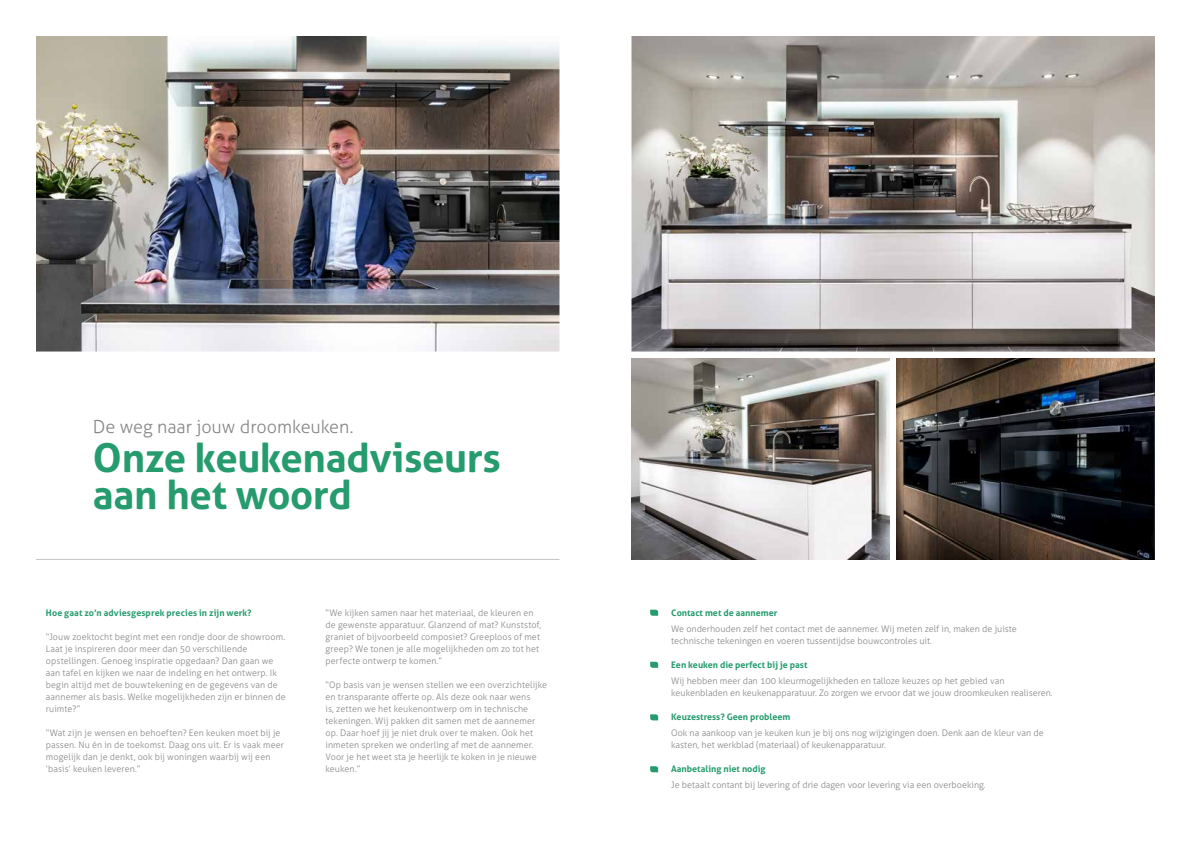
<style>
.page{position:relative;width:1191px;height:842px;background:#fff}
.page>*{position:absolute;margin:0;border:0;box-sizing:border-box;transform-origin:0 0}
.t1{font:700 40px/36.9px "Aller";letter-spacing:-.01em;color:#259b6e}
.t2{font:300 18px "Aller";letter-spacing:-.005em;color:#878787}
.t3{font:300 9px/12px "Aller";letter-spacing:.01em;color:#878787}
.t4{font:700 9px "Aller";color:#259b6e}
</style>
<div class="page">
<hr style="left:36px;top:559px;width:523px;height:1px;background:#878787">
<img style="left:36px;top:36px;width:523px;height:315px">
<img style="left:631px;top:36px;width:524px;height:315px">
<svg style="left:650px;top:610px;width:8px;height:6px"></svg>
<svg style="left:650px;top:662px;width:8px;height:6px"></svg>
<svg style="left:650px;top:714px;width:8px;height:6px"></svg>
<img style="left:631px;top:359px;width:258px;height:200px">
<img style="left:896px;top:359px;width:259px;height:200px">
<svg style="left:650px;top:766px;width:8px;height:6px"></svg>
<h2 class="t2" style="left:93px;top:416px;width:262px">De weg naar jouw droomkeuken.</h2>
<h1 class="t1" style="left:93px;top:439px;width:409px">Onze keukenadviseurs aan het woord</h1>
<p class="t4" style="left:46px;top:607px;width:207px">Hoe gaat zo’n adviesgesprek precies in zijn werk?</p>
<p class="t3" style="left:46px;top:631px;width:241px">“Jouw zoektocht begint met een rondje door de showroom.<br>Laat je inspireren door meer dan 50 verschillende opstellingen. Genoeg inspiratie opgedaan? Dan gaan we aan tafel en kijken we naar de indeling en het ontwerp. Ik begin altijd met de bouwtekening en de gegevens van de aannemer als basis. Welke mogelijkheden zijn er binnen de ruimte?”</p>
<p class="t3" style="left:46px;top:727px;width:239px">“Wat zijn je wensen en behoeften? Een keuken moet bij je passen. Nu én in de toekomst. Daag ons uit. Er is vaak meer mogelijk dan je denkt, ook bij woningen waarbij wij een ‘basis’ keuken leveren.”</p>
<p class="t3" style="left:325px;top:607px;width:217px">“We kijken samen naar het materiaal, de kleuren en de gewenste apparatuur. Glanzend of mat? Kunststof, graniet of bijvoorbeeld composiet? Greeploos of met greep? We tonen je alle mogelijkheden om zo tot het perfecte ontwerp te komen.”</p>
<p class="t3" style="left:325px;top:679px;width:223px">“Op basis van je wensen stellen we een overzichtelijke en transparante offerte op. Als deze ook naar wens<br>is, zetten we het keukenontwerp om in technische tekeningen. Wij pakken dit samen met de aannemer op. Daar hoef jij je niet druk over te maken. Ook het inmeten spreken we onderling af met de aannemer.<br>Voor je het weet sta je heerlijk te koken in je nieuwe keuken.”</p>
<p class="t4" style="left:671px;top:607px;width:108px">Contact met de aannemer</p>
<p class="t3" style="left:671px;top:623px;width:347px">We onderhouden zelf het contact met de aannemer. Wij meten zelf in, maken de juiste technische tekeningen en voeren tussentijdse bouwcontroles uit.</p>
<p class="t4" style="left:671px;top:659px;width:138px">Een keuken die perfect bij je past</p>
<p class="t3" style="left:671px;top:675px;width:383px">Wij hebben meer dan 100 kleurmogelijkheden en talloze keuzes op het gebied van keukenbladen en keukenapparatuur. Zo zorgen we ervoor dat we jouw droomkeuken realiseren.</p>
<p class="t4" style="left:671px;top:711px;width:121px">Keuzestress? Geen probleem</p>
<p class="t3" style="left:671px;top:727px;width:374px">Ook na aankoop van je keuken kun je bij ons nog wijzigingen doen. Denk aan de kleur van de kasten, het werkblad (materiaal) of keukenapparatuur.</p>
<p class="t4" style="left:671px;top:763px;width:96px">Aanbetaling niet nodig</p>
<p class="t3" style="left:671px;top:779px;width:316px">Je betaalt contant bij levering of drie dagen voor levering via een overboeking.</p>
</div>
